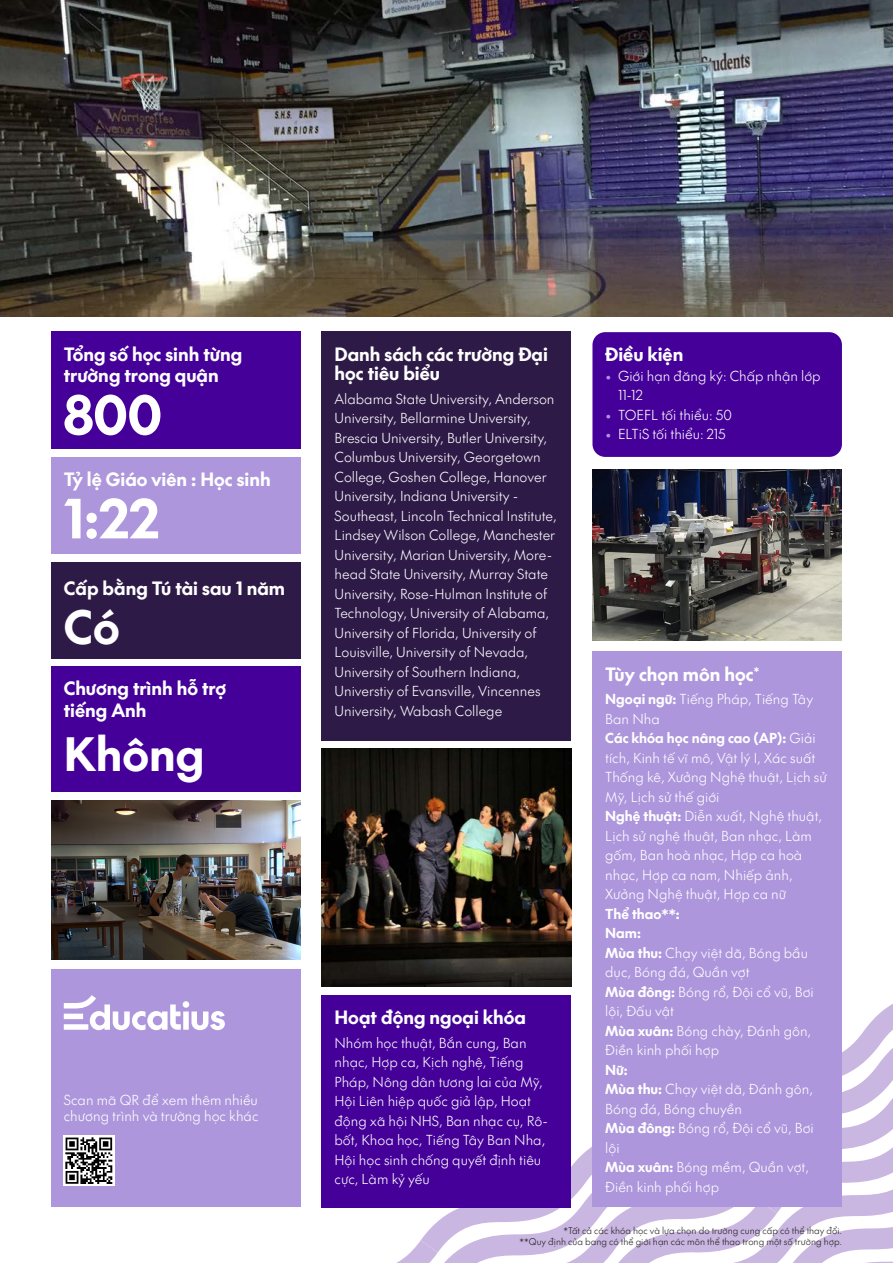
<style>
.page{position:relative;width:893px;height:1263px;background:#fff}
.page>*{position:absolute;margin:0;border:0;box-sizing:border-box;transform-origin:0 0}
.t1{font:52.5px "SVN The Future Bold";color:#fff}
.t2{font:45px "SVN The Future Bold";color:#fff}
.t3{font:18px/21.6px "SVN The Future Bold";color:#fff}
.t4{font:13.5px/19.5px "SVN The Future Light";color:#fff}
.t5{font:13.5px "SVN The Future Bold";color:#fff}
.Student_options{font:9px "SVN The Future Light";color:#231f20}
.s1{font-family:"The Future";font-weight:300;color:#ad96dc}
.s2{font-family:"SVN The Future Bold"}
</style>
<div class="page">
<svg style="left:389px;top:1004px;width:504px;height:259px"></svg>
<img style="left:0;top:0;width:893px;height:317px">
<div style="left:51px;top:332px;width:249px;height:117px;background:#409"></div>
<div style="left:51px;top:457px;width:249px;height:97px;background:#ad96dc"></div>
<div style="left:51px;top:562px;width:249px;height:96px;background:#2e1a47"></div>
<div style="left:322px;top:332px;width:249px;height:409px;background:#2e1a47"></div>
<div style="left:592px;top:332px;width:250px;height:125px;background:#409;border-radius:13px"></div>
<div style="left:592px;top:652px;width:250px;height:555px;background:#ad96dc"></div>
<div style="left:322px;top:995px;width:249px;height:212px;background:#409"></div>
<div style="left:51px;top:969px;width:249px;height:238px;background:#ad96dc"></div>
<img style="left:64px;top:1135px;width:51px;height:50px">
<svg style="left:64px;top:995px;width:161px;height:35px"></svg>
<div style="left:51px;top:666px;width:249px;height:125px;background:#409"></div>
<img style="left:51px;top:800px;width:249px;height:160px">
<img style="left:322px;top:748px;width:249px;height:238px">
<img style="left:592px;top:470px;width:250px;height:171px">
<p class="t3" style="left:64px;top:342px;width:180px">Tổng số học sinh từng trường trong quận</p>
<p class="t1" style="left:64px;top:373px;width:100px">800</p>
<p class="t3" style="left:64px;top:467px;width:208px">Tỷ lệ Giáo viên : Học sinh</p>
<p class="t1" style="left:64px;top:476px;width:96px">1:22</p>
<p class="t3" style="left:64px;top:576px;width:223px">Cấp bằng Tú tài sau 1 năm</p>
<p class="t2" style="left:64px;top:591px;width:57px">Có</p>
<p class="t3" style="left:64px;top:676px;width:164px">Chương trình hỗ trợ tiếng Anh</p>
<p class="t2" style="left:64px;top:717px;width:142px">Không</p>
<p class="t4" style="left:64px;top:1091px;width:196px;line-height:16.2px">Scan mã QR để xem thêm nhiều chương trình và trường học khác</p>
<p class="t3" style="left:334px;top:343px;width:215px;line-height:19.5px">Danh sách các trường Đại học tiêu biểu</p>
<p class="t4" style="left:334px;top:388px;width:224px">Alabama State University, Anderson University, Bellarmine University, Brescia University, Butler University, Columbus University, Georgetown College, Goshen College, Hanover University, Indiana University - Southeast, Lincoln Technical Institute, Lindsey Wilson College, Manchester University, Marian University, More&shy;head State University, Murray State University, Rose-Hulman Institute of Technology, University of Alabama, University of Florida, University of Louisville, University of Nevada, University of Southern Indiana, Universtiy of Evansville, Vincennes University, Wabash College</p>
<p class="t3" style="left:334px;top:1005px;width:193px">Hoạt động ngoại khóa</p>
<p class="t4" style="left:334px;top:1032px;width:215px">Nhóm học thuật, Bắn cung, Ban nhạc, Hợp ca, Kịch nghệ, Tiếng<br>Pháp, Nông dân tương lai của Mỹ,<br>Hội Liên hiệp quốc giả lập, Hoạt động xã hội NHS, Ban nhạc cụ, Rô&shy;bốt, Khoa học, Tiếng Tây Ban Nha,<br>Hội học sinh chống quyết định tiêu cực, Làm kỷ yếu</p>
<p class="t3" style="left:605px;top:342px;width:80px">Điều kiện</p>
<p class="t4" style="left:618px;top:365px;width:204px;text-indent:-13px"><span class="s1">•</span> Giới hạn đăng ký: Chấp nhận lớp<br>11-12</p>
<p class="t4" style="left:605px;top:404px;width:128px"><span class="s1">•</span> TOEFL tối thiểu: 50</p>
<p class="t4" style="left:605px;top:423px;width:122px"><span class="s1">•</span> ELTiS tối thiểu: 215</p>
<p class="t3" style="left:605px;top:662px;width:156px">Tùy chọn môn học<sup>*</sup></p>
<p class="t4" style="left:605px;top:689px;width:209px"><span class="s2">Ngoại ngữ:</span> Tiếng Pháp, Tiếng Tây<br>Ban Nha</p>
<p class="t4" style="left:605px;top:728px;width:223px"><span class="s2">Các khóa học nâng cao (AP):</span> Giải tích, Kinh tế vĩ mô, Vật lý I, Xác suất<br>Thống kê, Xưởng Nghệ thuật, Lịch sử<br>Mỹ, Lịch sử thế giới</p>
<p class="t4" style="left:605px;top:806px;width:218px"><span class="s2">Nghệ thuật:</span> Diễn xuất, Nghệ thuật,<br>Lịch sử nghệ thuật, Ban nhạc, Làm gốm, Ban hoà nhạc, Hợp ca hoà nhạc, Hợp ca nam, Nhiếp ảnh,<br>Xưởng Nghệ thuật, Hợp ca nữ</p>
<p class="t5" style="left:605px;top:903px;width:76px">Thể thao**:</p>
<p class="t5" style="left:605px;top:922px;width:37px">Nam:</p>
<p class="t4" style="left:605px;top:942px;width:204px"><span class="s2">Mùa thu:</span> Chạy việt dã, Bóng bầu dục, Bóng đá, Quần vợt</p>
<p class="t4" style="left:605px;top:981px;width:210px"><span class="s2">Mùa đông:</span> Bóng rổ, Đội cổ vũ, Bơi lội, Đấu vật</p>
<p class="t4" style="left:605px;top:1020px;width:207px"><span class="s2">Mùa xuân:</span> Bóng chày, Đánh gôn,<br>Điền kinh phối hợp</p>
<p class="t5" style="left:605px;top:1059px;width:24px">Nữ:</p>
<p class="t4" style="left:605px;top:1079px;width:209px"><span class="s2">Mùa thu:</span> Chạy việt dã, Đánh gôn,<br>Bóng đá, Bóng chuyền</p>
<p class="t4" style="left:605px;top:1118px;width:210px"><span class="s2">Mùa đông:</span> Bóng rổ, Đội cổ vũ, Bơi lội</p>
<p class="t4" style="left:605px;top:1157px;width:205px"><span class="s2">Mùa xuân:</span> Bóng mềm, Quần vợt,<br>Điền kinh phối hợp</p>
<p class="Student_options" style="left:563px;top:1224px;width:280px">*Tất cả các khóa học và lựa chọn do trường cung cấp có thể thay đổi.</p>
<p class="Student_options" style="left:520px;top:1235px;width:324px">**Quy định của bang có thể giới hạn các môn thể thao trong một số trường hợp.</p>
</div>
